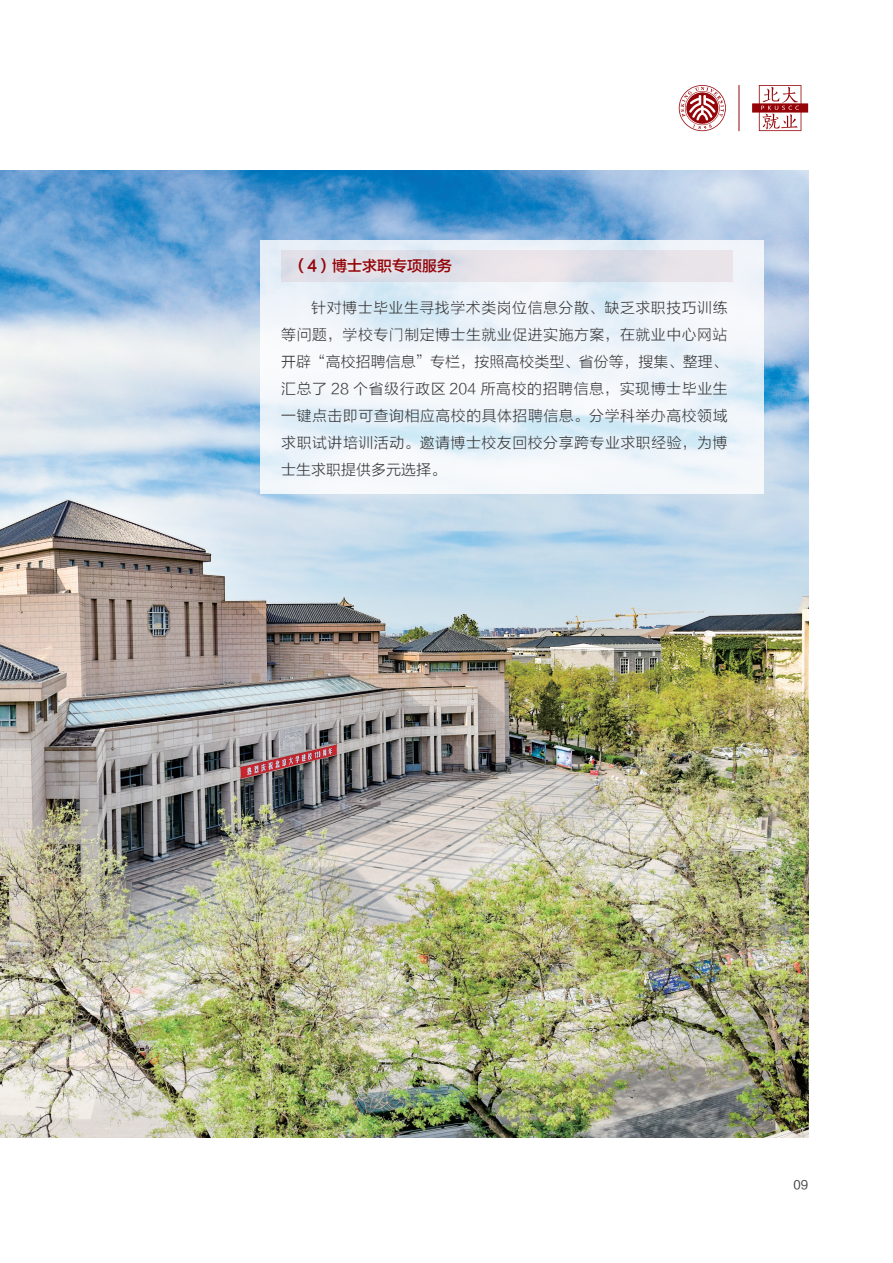
<style>
.page{position:relative;width:893px;height:1263px;background:#fff}
.page>*{position:absolute;margin:0;border:0;box-sizing:border-box;transform-origin:0 0}
.t1{font:15px/27px "FZLTXHK";letter-spacing:.03em;color:#3e3e3f;text-align:justify}
.t2{font:15px "FZLTZHK GBK1 0";color:#940408}
.t3{font:12px "FZLTHJW GB1 0";color:#3e3e3f}
</style>
<div class="page">
<svg style="left:679px;top:85px;width:47px;height:46px"></svg>
<svg style="left:752px;top:85px;width:56px;height:46px"></svg>
<hr style="left:739px;top:85px;width:1px;height:46px;background:#940408">
<hr style="left:0;top:0;width:1px;height:1263px;background:#940408">
<img style="left:0;top:170px;width:808px;height:967px">
<svg style="left:260px;top:240px;width:503px;height:253px;fill:#f0f5fa"></svg>
<svg style="left:281px;top:250px;width:451px;height:32px;fill:#e2e0e8"></svg>
<p class="t2" style="left:292px;top:258px;width:161px">（4）博士求职专项服务</p>
<p class="t1" style="left:281px;top:295px;width:448px;text-indent:30px">针对博士毕业生寻找学术类岗位信息分散、缺乏求职技巧训练等问题，学校专门制定博士生就业促进实施方案，在就业中心网站开辟“高校招聘信息”专栏，按照高校类型、省份等，搜集、整理、汇总了 28 个省级行政区 204 所高校的招聘信息，实现博士毕业生一键点击即可查询相应高校的具体招聘信息。分学科举办高校领域求职试讲培训活动。邀请博士校友回校分享跨专业求职经验，为博士生求职提供多元选择。</p>
<p class="t3" style="left:793px;top:1178px;width:16px">09</p>
</div>
